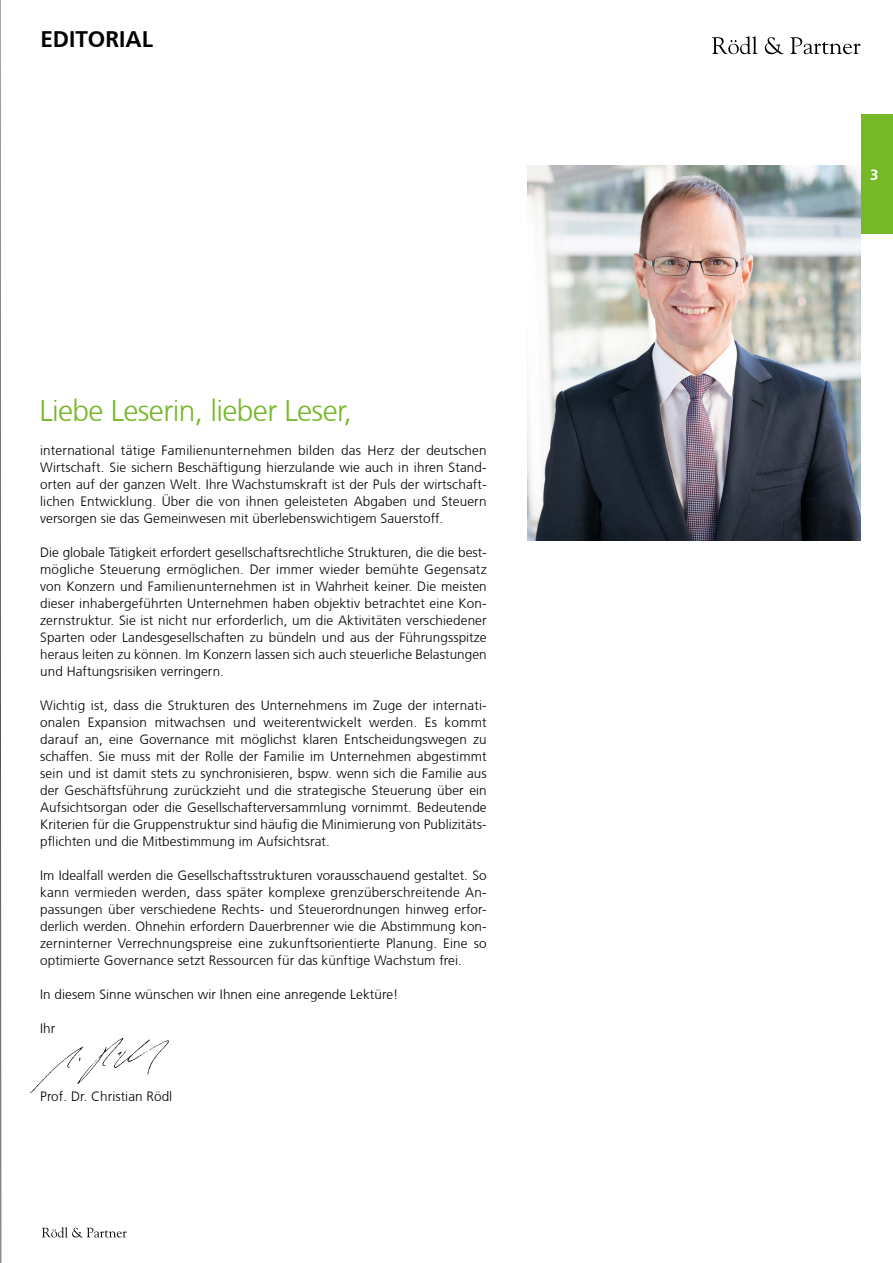
<style>
.page{position:relative;width:893px;height:1263px;background:#fff}
.page>*{position:absolute;margin:0;border:0;box-sizing:border-box;transform-origin:0 0}
.t1{font:300 30px "Frutiger CE";letter-spacing:-.02em;color:#76b828}
.t2{font:700 22.5px "Frutiger CE";color:#000}
.t3{font:700 15px "Frutiger CE";color:#fff}
.t4{font:300 13.5px/17px "Frutiger CE";letter-spacing:.005em;color:#000;text-align:justify}
</style>
<div class="page">
<svg style="left:712px;top:36px;width:45px;height:18px"></svg>
<svg style="left:765px;top:37px;width:19px;height:17px"></svg>
<svg style="left:790px;top:37px;width:71px;height:17px"></svg>
<img style="left:527px;top:166px;width:334px;height:374px">
<img style="left:30px;top:1038px;width:139px;height:55px">
<div style="left:861px;top:115px;width:32px;height:119px;background:#76b828"></div>
<svg style="left:42px;top:1227px;width:85px;height:10px"></svg>
<svg style="left:0;top:0;width:1px;height:1263px"></svg>
<h2 class="t2" style="left:40px;top:25px;width:114px">EDITORIAL</h2>
<h1 class="t1" style="left:39px;top:393px;width:314px">Liebe Leserin, lieber Leser,</h1>
<p class="t4" style="left:40px;top:442px;width:448px">international tätige Familienunternehmen bilden das Herz der deutschen Wirtschaft. Sie sichern Beschäftigung hierzulande wie auch in ihren Stand&shy;orten auf der ganzen Welt. Ihre Wachstumskraft ist der Puls der wirtschaft&shy;lichen Entwicklung. Über die von ihnen geleisteten Abgaben und Steuern versorgen sie das Gemeinwesen mit überlebenswichtigem Sauerstoff.</p>
<p class="t4" style="left:40px;top:544px;width:448px">Die globale Tätigkeit erfordert gesellschaftsrechtliche Strukturen, die die best&shy;mögliche Steuerung ermöglichen. Der immer wieder bemühte Gegensatz von Konzern und Familienunternehmen ist in Wahrheit keiner. Die meisten dieser inhabergeführten Unternehmen haben objektiv betrachtet eine Kon&shy;zernstruktur. Sie ist nicht nur erforderlich, um die Aktivitäten verschiedener Sparten oder Landesgesellschaften zu bündeln und aus der Führungsspitze heraus leiten zu können. Im Konzern lassen sich auch steuerliche Belastungen und Haftungsrisiken verringern.</p>
<p class="t4" style="left:40px;top:697px;width:448px">Wichtig ist, dass die Strukturen des Unternehmens im Zuge der internati&shy;onalen Expansion mitwachsen und weiterentwickelt werden. Es kommt darauf an, eine Governance mit möglichst klaren Entscheidungswegen zu schaffen. Sie muss mit der Rolle der Familie im Unternehmen abgestimmt sein und ist damit stets zu synchronisieren, bspw. wenn sich die Familie aus der Geschäftsführung zurückzieht und die strategische Steuerung über ein Aufsichtsorgan oder die Gesellschafterversammlung vornimmt. Bedeutende Kriterien für die Gruppenstruktur sind häufig die Minimierung von Publizitäts&shy;pflichten und die Mitbestimmung im Aufsichtsrat.</p>
<p class="t4" style="left:40px;top:867px;width:448px">Im Idealfall werden die Gesellschaftsstrukturen vorausschauend gestaltet. So kann vermieden werden, dass später komplexe grenzüberschreitende An&shy;passungen über verschiedene Rechts- und Steuerordnungen hinweg erfor&shy;derlich werden. Ohnehin erfordern Dauerbrenner wie die Abstimmung kon&shy;zerninterner Verrechnungspreise eine zukunftsorientierte Planung. Eine so optimierte Governance setzt Ressourcen für das künftige Wachstum frei.</p>
<p class="t4" style="left:40px;top:986px;width:360px">In diesem Sinne wünschen wir Ihnen eine anregende Lektüre!</p>
<p class="t4" style="left:40px;top:1020px;width:17px">Ihr</p>
<p class="t4" style="left:40px;top:1088px;width:134px">Prof. Dr. Christian Rödl</p>
<p class="t3" style="left:870px;top:166px;width:10px">3</p>
</div>
